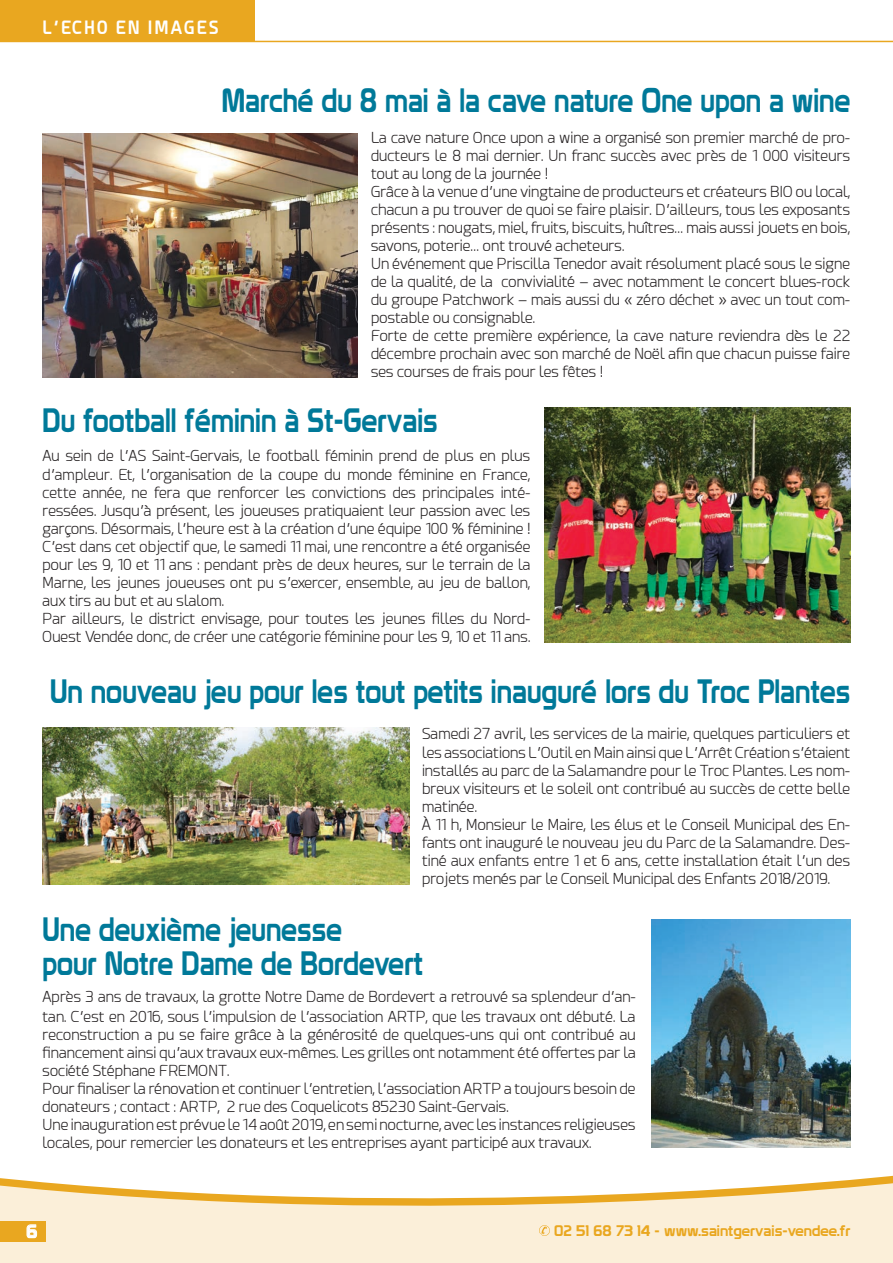
<style>
.page{position:relative;width:893px;height:1263px;background:#fff}
.page>*{position:absolute;margin:0;border:0;box-sizing:border-box;transform-origin:0 0}
.t1{font:33px/34.2px "Prototype";color:#007999;scale:.85 1}
.t2{font:700 18.15px "Esphimere";letter-spacing:.125em;color:#fff;scale:.91 1}
.t3{font:18px "Prototype";color:#fff}
.t4{font:300 15px/18px "Esphimere";color:#231f20}
.t5{font:15px "Prototype";color:#e9a720}
</style>
<div class="page">
<svg style="left:0;top:1176px;width:893px;height:7px"></svg>
<svg style="left:0;top:1183px;width:893px;height:80px;background:#f9eacc"></svg>
<svg style="left:539px;top:1225px;width:11px;height:11px"></svg>
<div style="left:0;top:1221px;width:46px;height:21px;background:#e9a720"></div>
<svg style="left:26px;top:1224px;width:11px;height:14px"></svg>
<div style="left:0;top:0;width:255px;height:42px;background:#e9a720"></div>
<hr style="left:0;top:41px;width:893px;height:1px;background:#e9a720">
<img style="left:43px;top:134px;width:314px;height:243px">
<img style="left:652px;top:919px;width:198px;height:228px">
<img style="left:544px;top:407px;width:306px;height:235px">
<img style="left:43px;top:727px;width:366px;height:157px">
<p class="t2" style="left:43px;top:16px;width:195px">L’ECHO EN IMAGES</p>
<h1 class="t1" style="left:222px;top:83px;width:741px">Marché du 8 mai à la cave nature One upon a wine</h1>
<p class="t4" style="left:371px;top:129px;width:481px">La cave nature Once upon a wine a organisé son premier marché de pro&shy;ducteurs le 8 mai dernier. Un franc succès avec près de 1 000 visiteurs tout au long de la journée !<br>Grâce à la venue d’une vingtaine de producteurs et créateurs BIO ou local, chacun a pu trouver de quoi se faire plaisir. D’ailleurs, tous les exposants présents : nougats, miel, fruits, biscuits, huîtres… mais aussi jouets en bois, savons, poterie… ont trouvé acheteurs.<br>Un événement que Priscilla Tenedor avait résolument placé sous le signe de la qualité, de la convivialité – avec notamment le concert blues-rock du groupe Patchwork – mais aussi du « zéro déchet » avec un tout com&shy;postable ou consignable.<br>Forte de cette première expérience, la cave nature reviendra dès le 22 décembre prochain avec son marché de Noël afin que chacun puisse faire ses courses de frais pour les fêtes !</p>
<h1 class="t1" style="left:43px;top:403px;width:467px">Du football féminin à St-Gervais</h1>
<p class="t4" style="left:43px;top:446px;width:489px;line-height:19.5px">Au sein de l’AS Saint-Gervais, le football féminin prend de plus en plus d’ampleur. Et, l’organisation de la coupe du monde féminine en France,</p>
<p class="t4" style="left:43px;top:484px;width:489px">cette année, ne fera que renforcer les convictions des principales inté&shy;ressées. Jusqu’à présent, les joueuses pratiquaient leur passion avec les garçons. Désormais, l’heure est à la création d’une équipe 100 % féminine !<br>C’est dans cet objectif que, le samedi 11 mai, une rencontre a été organisée pour les 9, 10 et 11 ans : pendant près de deux heures, sur le terrain de la Marne, les jeunes joueuses ont pu s’exercer, ensemble, au jeu de ballon, aux tirs au but et au slalom.<br>Par ailleurs, le district envisage, pour toutes les jeunes filles du Nord-Ouest Vendée donc, de créer une catégorie féminine pour les 9, 10 et 11 ans.</p>
<h1 class="t1" style="left:50px;top:674px;width:943px">Un nouveau jeu pour les tout petits inauguré lors du Troc Plantes</h1>
<p class="t4" style="left:422px;top:724px;width:430px;line-height:19.5px">Samedi 27 avril, les services de la mairie, quelques particuliers et les associations L’Outil en Main ainsi que L’Arrêt Création s’étaient</p>
<p class="t4" style="left:422px;top:762px;width:430px">installés au parc de la Salamandre pour le Troc Plantes. Les nom&shy;breux visiteurs et le soleil ont contribué au succès de cette belle matinée.<br>À 11 h, Monsieur le Maire, les élus et le Conseil Municipal des En&shy;fants ont inauguré le nouveau jeu du Parc de la Salamandre. Des&shy;tiné aux enfants entre 1 et 6 ans, cette installation était l’un des projets menés par le Conseil Municipal des Enfants 2018/2019.</p>
<h1 class="t1" style="left:43px;top:912px;width:449px">Une deuxième jeunesse<br>pour Notre Dame de Bordevert</h1>
<p class="t4" style="left:43px;top:987px;width:595px;line-height:19.5px">Après 3 ans de travaux, la grotte Notre Dame de Bordevert a retrouvé sa splendeur d’an&shy;tan. C’est en 2016, sous l’impulsion de l’association ARTP, que les travaux ont débuté. La</p>
<p class="t4" style="left:43px;top:1026px;width:595px">reconstruction a pu se faire grâce à la générosité de quelques-uns qui ont contribué au financement ainsi qu’aux travaux eux-mêmes. Les grilles ont notamment été offertes par la société Stéphane FREMONT.<br>Pour finaliser la rénovation et continuer l’entretien, l’association ARTP a toujours besoin de donateurs ; contact : ARTP, 2 rue des Coquelicots 85230 Saint-Gervais.<br>Une inauguration est prévue le 14 août 2019, en semi nocturne, avec les instances religieuses locales, pour remercier les donateurs et les entreprises ayant participé aux travaux.</p>
<p class="t3" style="left:26px;top:1220px;width:12px">6</p>
<p class="t5" style="left:554px;top:1221px;width:298px">02 51 68 73 14 - www.saintgervais-vendee.fr</p>
</div>
